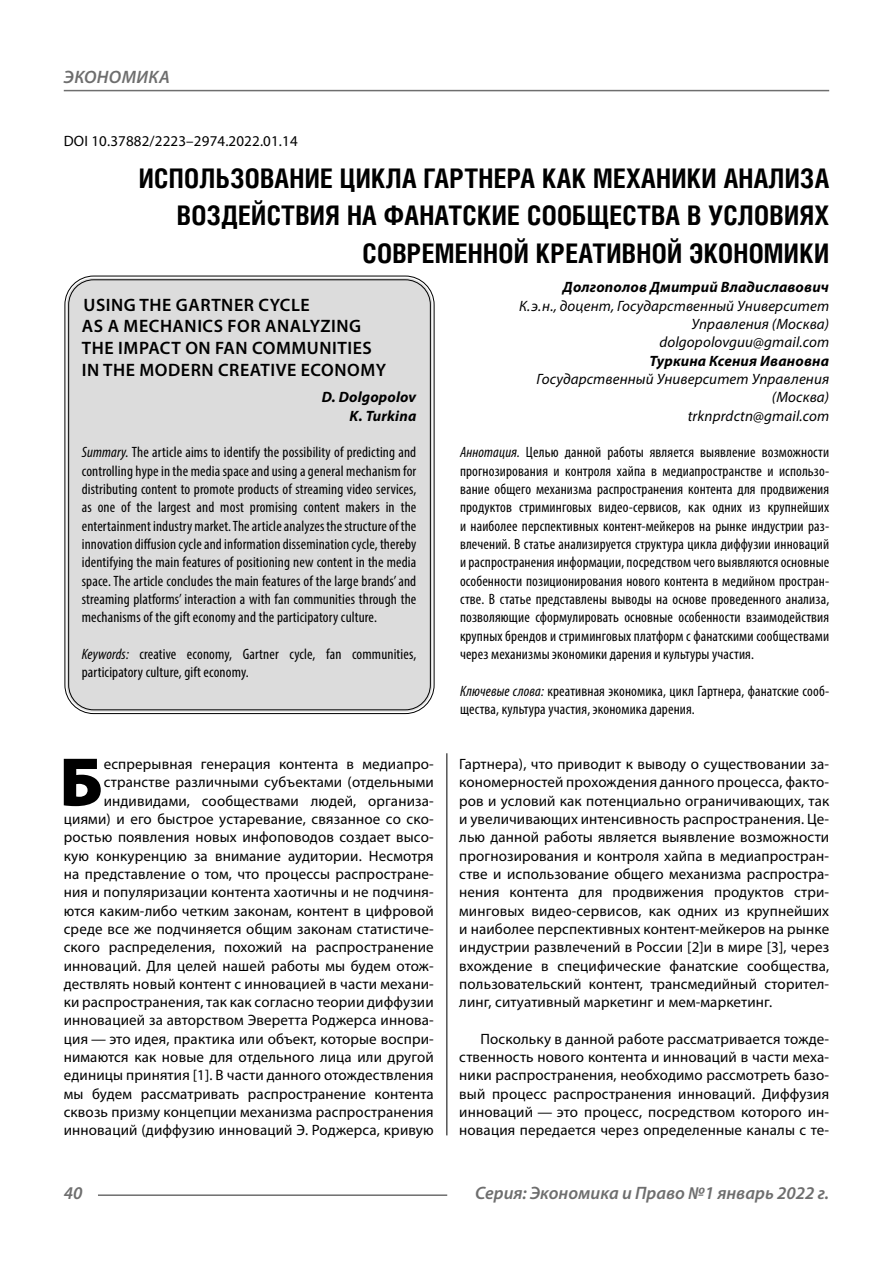
<style>
.page{position:relative;width:893px;height:1263px;background:#fff}
.page>*{position:absolute;margin:0;border:0;box-sizing:border-box;transform-origin:0 0}
.Bukvica{font:900 69.3px "Myriad Pro";color:#000}
.Header{font:700 27px/37.5px "Helios Cond C";letter-spacing:.01em;color:#000;text-align:right}
.Header-eng{font:600 18px/21.6px "Myriad Pro";letter-spacing:.03em;color:#000}
.t1{font:italic 600 18px "Myriad Pro";color:#6e6e6e}
.Bukvica-2{font:15px/18.3px "Myriad Pro";letter-spacing:.01em;color:#000;text-align:right}
.Annotation-rus{font:condensed 15px/18.3px "Myriad Pro";letter-spacing:.01em;color:#000;text-align:justify}
.Annotation-eng{font:condensed 15px/18.3px "Myriad Pro";letter-spacing:.01em;color:#000;text-align:justify}
.Normal{font:15px/18.3px "Myriad Pro";letter-spacing:.01em;color:#000;text-align:justify}
.Author-doc{font:italic 15px/18.3px "Myriad Pro";letter-spacing:.01em;color:#000;text-align:right}
.Author{font:italic 700 15px "Myriad Pro";letter-spacing:.01em;color:#000}
.Author-email{font:italic 15px "Myriad Pro";letter-spacing:.01em;color:#000}
.DOI{font:15px "Myriad Pro";letter-spacing:.01em;color:#000}
.Author-eng{font:italic 700 15px "Myriad Pro";letter-spacing:.01em;color:#000}
.s1{font-style:italic}
</style>
<div class="page">
<hr style="left:446px;top:751px;width:1px;height:384px;background:#000">
<div style="left:67px;top:278px;width:365px;height:434px;background:#dcdcdc;border-radius:27px"></div>
<hr style="left:98px;top:1194px;width:349px;height:2px;background:#6e6e6e">
<hr style="left:64px;top:90px;width:765px;height:1px;background:#6e6e6e">
<p class="t1" style="left:64px;top:66px;width:24px">Экономика</p>
<p class="DOI" style="left:64px;top:132px;width:235px">DOI 10.37882/2223–2974.2022.01.14</p>
<p class="Header" style="left:139px;top:159px;width:692px">ИСПОЛЬЗОВАНИЕ ЦИКЛА ГАРТНЕРА КАК МЕХАНИКИ АНАЛИЗА<br>ВОЗДЕЙСТВИЯ НА ФАНАТСКИЕ СООБЩЕСТВА В УСЛОВИЯХ<br>СОВРЕМЕННОЙ КРЕАТИВНОЙ ЭКОНОМИКИ</p>
<p class="Author" style="left:563px;top:278px;width:268px">Долгополов Дмитрий Владиславович</p>
<p class="Author-doc" style="left:519px;top:296px;width:312px">К.э.н., доцент, Государственный Университет<br>Управления (Москва)</p>
<p class="Author-email" style="left:659px;top:333px;width:171px">dolgopolovguu@gmail.com</p>
<p class="Author" style="left:649px;top:351px;width:181px">Туркина Ксения Ивановна</p>
<p class="Author-doc" style="left:537px;top:370px;width:294px">Государственный Университет Управления (Москва)</p>
<p class="Author-email" style="left:688px;top:406px;width:143px">trknprdctn@gmail.com</p>
<p class="Annotation-rus" style="left:460px;top:443px;width:371px"><span class="s1">Аннотация.</span> Целью данной работы является выявление возможности прогнозирования и контроля хайпа в медиапространстве и использо&shy;вание общего механизма распространения контента для продвижения продуктов стриминговых видео-сервисов, как одних из крупнейших и наиболее перспективных контент-мейкеров на рынке индустрии раз&shy;влечений. В статье анализируется структура цикла диффузии инноваций и распространения информации, посредством чего выявляются основные особенности позиционирования нового контента в медийном простран&shy;стве. В статье представлены выводы на основе проведенного анализа, позволяющие сформулировать основные особенности взаимодействия крупных брендов и стриминговых платформ с фанатскими сообществами через механизмы экономики дарения и культуры участия.</p>
<p class="Annotation-rus" style="left:460px;top:681px;width:371px"><span class="s1">Ключевые слова:</span> креативная экономика, цикл Гартнера, фанатские сооб&shy;щества, культура участия, экономика дарения.</p>
<p class="Header-eng" style="left:82px;top:293px;width:306px">USING THE GARTNER CYCLE<br>AS A MECHANICS FOR ANALYZING<br>THE IMPACT ON FAN COMMUNITIES<br>IN THE MODERN CREATIVE ECONOMY</p>
<p class="Author-eng" style="left:322px;top:388px;width:96px">D. Dolgopolov</p>
<p class="Author-eng" style="left:350px;top:406px;width:68px">K. Turkina</p>
<p class="Annotation-eng" style="left:82px;top:443px;width:336px"><span class="s1">Summary.</span> The article aims to identify the possibility of predicting and controlling hype in the media space and using a general mechanism for distributing content to promote products of streaming video services, as one of the largest and most promising content makers in the entertainment industry market. The article analyzes the structure of the innovation diffusion cycle and information dissemination cycle, thereby identifying the main features of positioning new content in the media space. The article concludes the main features of the large brands’ and streaming platforms’ interaction a with fan communities through the mechanisms of the gift economy and the participatory culture.</p>
<p class="Annotation-eng" style="left:82px;top:645px;width:336px"><span class="s1">Keywords:</span> creative economy, Gartner cycle, fan communities, participatory culture, gift economy.</p>
<p class="Bukvica-2" style="left:64px;top:754px;width:371px">еспрерывная генерация контента в медиапро&shy;странстве различными субъектами (отдельными индивидами, сообществами людей, организа&shy;циями) и его быстрое устаревание, связанное со ско&shy;ростью появления новых инфоповодов создает высо&shy;кую конкуренцию за внимание аудитории. Несмотря на представление о том, что процессы распростране&shy;ния и популяризации контента хаотичны и не подчиня&shy;ются каким-либо четким законам, контент в цифровой среде все же подчиняется общим законам статистиче&shy;ского распределения, похожий на распространение инноваций. Для целей нашей работы мы будем отож&shy;дествлять новый контент с инновацией в части механи&shy;ки распространения, так как согласно теории диффузии инновацией за авторством Эверетта Роджерса иннова&shy;ция — это идея, практика или объект, которые воспри&shy;нимаются как новые для отдельного лица или другой единицы принятия [1]. В части данного отождествления мы будем рассматривать распространение контента сквозь призму концепции механизма распространения инноваций (диффузию инноваций Э. Роджерса, кривую</p>
<p class="Bukvica-2" style="left:459px;top:754px;width:371px;text-align:justify">Гартнера), что приводит к выводу о существовании за&shy;кономерностей прохождения данного процесса, факто&shy;ров и условий как потенциально ограничивающих, так и увеличивающих интенсивность распространения. Це&shy;лью данной работы является выявление возможности прогнозирования и контроля хайпа в медиапростран&shy;стве и использование общего механизма распростра&shy;нения контента для продвижения продуктов стри&shy;минговых видео-сервисов, как одних из крупнейших и наиболее перспективных контент-мейкеров на рынке индустрии развлечений в России [2]и в мире [3], через вхождение в специфические фанатские сообщества, пользовательский контент, трансмедийный сторител&shy;линг, ситуативный маркетинг и мем-маркетинг.</p>
<p class="Bukvica" style="left:59px;top:736px;width:45px">Б</p>
<p class="Normal" style="left:459px;top:1029px;width:371px;text-indent:21px">Поскольку в данной работе рассматривается тожде&shy;ственность нового контента и инноваций в части меха&shy;ники распространения, необходимо рассмотреть базо&shy;вый процесс распространения инноваций. Диффузия инноваций — это процесс, посредством которого ин&shy;новация передается через определенные каналы с те-</p>
<p class="t1" style="left:64px;top:1182px;width:20px">40</p>
<p class="t1" style="left:475px;top:1182px;width:356px">Серия: Экономика и Право №1 январь 2022 г.</p>
</div>
